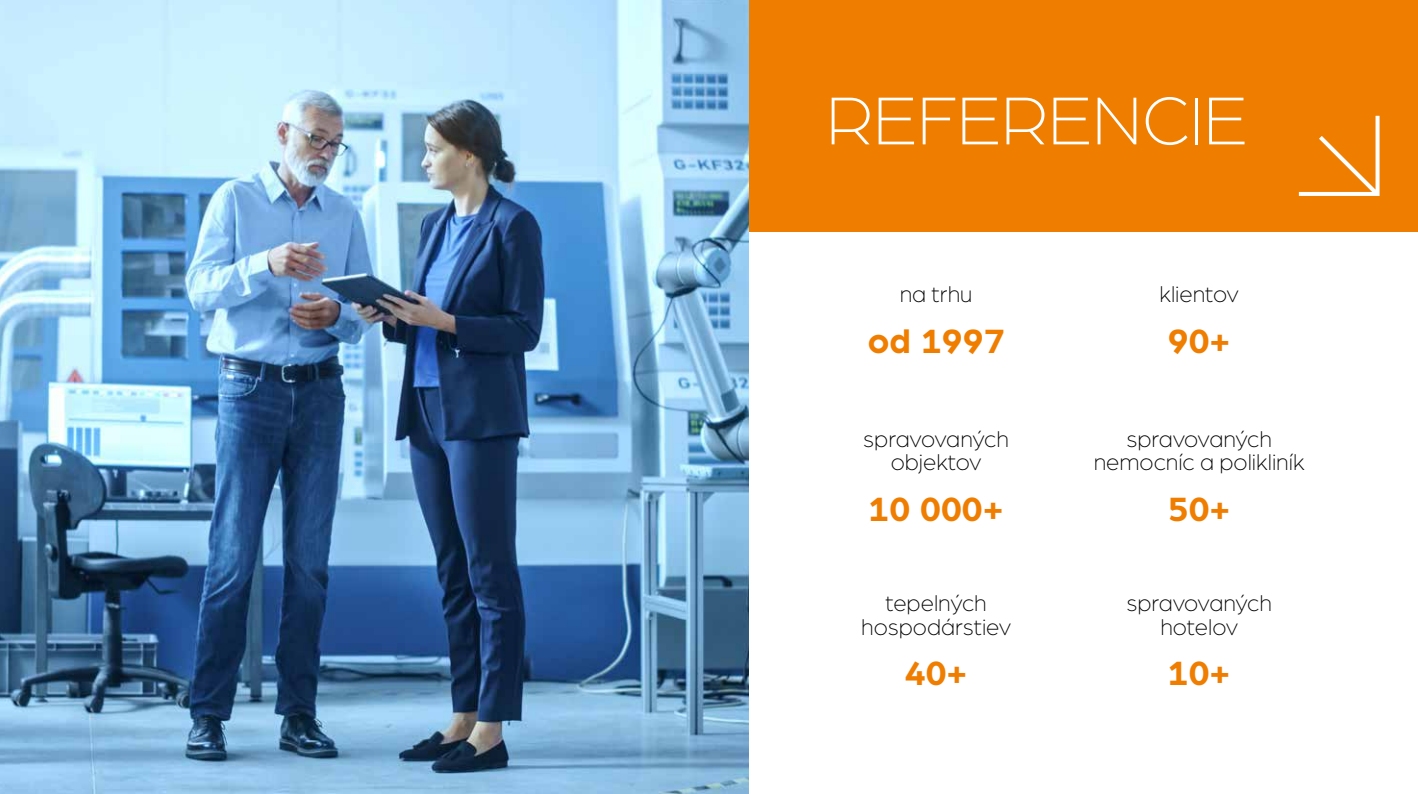
<style>
.page{position:relative;width:1418px;height:794px;background:#fff}
.page>*{position:absolute;margin:0;border:0;box-sizing:border-box;transform-origin:0 0}
.t1{font:300 72px "Arboria";color:#fff}
.t2{font:700 36px "Arboria";color:#ef7d00}
.t3{font:300 24px/23.4px "Arboria";color:#000;text-align:center}
</style>
<div class="page">
<div style="left:748px;top:0;width:669px;height:231px;background:#ef7d00"></div>
<svg style="left:1298px;top:116px;width:81px;height:80px"></svg>
<img style="left:0;top:0;width:748px;height:794px">
<h1 class="t1" style="left:825px;top:75px;width:176px">referen</h1>
<h1 class="t1" style="left:1142px;top:75px;width:73px">cie</h1>
<p class="t3" style="left:899px;top:282px;width:74px">na trhu</p>
<p class="t3" style="left:1159px;top:282px;width:81px">klientov</p>
<h2 class="t2" style="left:867px;top:316px;width:138px">od 1997</h2>
<h2 class="t2" style="left:1167px;top:316px;width:64px">90+</h2>
<p class="t3" style="left:863px;top:427px;width:147px">spravovaných objektov</p>
<p class="t3" style="left:1093px;top:427px;width:212px">spravovaných nemocníc a polikliník</p>
<h2 class="t2" style="left:868px;top:484px;width:136px">10 000+</h2>
<h2 class="t2" style="left:1167px;top:484px;width:64px">50+</h2>
<p class="t3" style="left:861px;top:591px;width:151px">tepelných hospodárstiev</p>
<h2 class="t2" style="left:904px;top:648px;width:64px">40+</h2>
<p class="t3" style="left:1126px;top:591px;width:147px">spravovaných hotelov</p>
<h2 class="t2" style="left:1167px;top:648px;width:64px">10+</h2>
</div>
